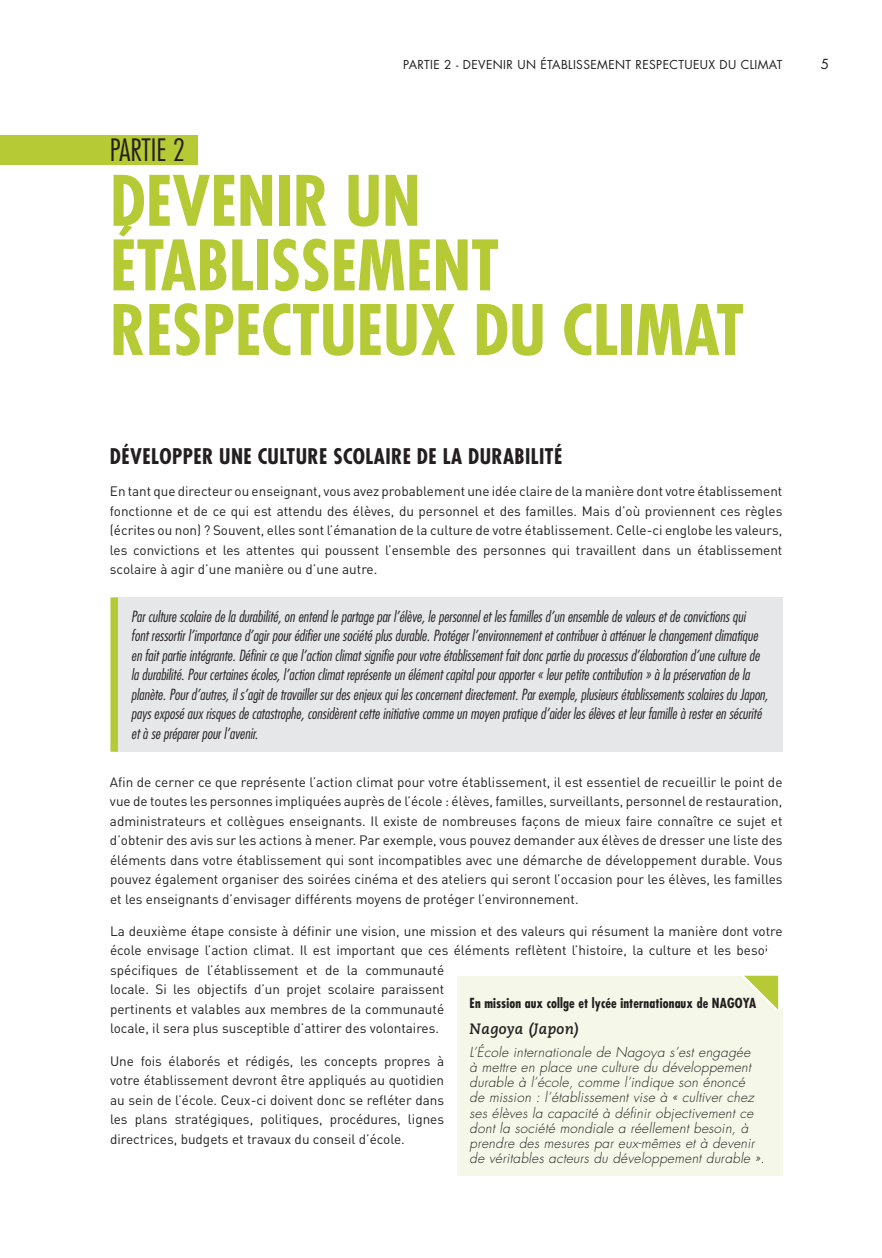
<style>
.page{position:relative;width:882px;height:1258px;background:#fff}
.page>*{position:absolute;margin:0;border:0;box-sizing:border-box;transform-origin:0 0}
.t1{font:700 condensed 67.5px/64.5px "Futura LT";color:#b5ca34}
.t2{font:300 condensed 30px "Futura LT";color:#231f20}
.t3{font:700 condensed 21px "Futura LT";letter-spacing:.02em;color:#231f20}
.t4{font:italic 300 condensed 15px/19.5px "Futura LT";color:#231f20}
.t5{font:15px "Caecilia Bold Italic Os F";letter-spacing:.02em;color:#231f20}
.t6{font:13.5px/19.5px "DIN";color:#231f20;text-align:justify}
.t7{font:italic 300 13.5px/15px "Futura Std";letter-spacing:.02em;color:#231f20}
.t8{font:700 condensed 13.5px "Futura Std";letter-spacing:.01em;color:#231f20}
.t9{font:13.5px "Futura Std";color:#231f20}
.t10{font:12px "Futura Std";letter-spacing:.03em;color:#231f20}
</style>
<div class="page">
<div style="left:0;top:135px;width:198px;height:30px;background:#b5ca34"></div>
<div style="left:114px;top:597px;width:668px;height:154px;background:#e6e7e9"></div>
<div style="left:110px;top:597px;width:8px;height:154px;background:#b5ca34"></div>
<div style="left:456px;top:975px;width:326px;height:200px;background:#f5f8e8"></div>
<svg style="left:741px;top:975px;width:42px;height:36px"></svg>
<p class="t10" style="left:403px;top:56px;width:380px">PARTIE 2 - DEVENIR UN ÉTABLISSEMENT RESPECTUEUX DU CLIMAT</p>
<p class="t9" style="left:820px;top:55px;width:10px">5</p>
<h2 class="t2" style="left:110px;top:132px;width:77px">PARTIE 2</h2>
<h1 class="t1" style="left:110px;top:169px;width:635px">DEVENIR UN<br>ÉTABLISSEMENT<br>RESPECTUEUX DU CLIMAT</h1>
<h3 class="t3" style="left:110px;top:443px;width:453px">DÉVELOPPER UNE CULTURE SCOLAIRE DE LA DURABILITÉ</h3>
<p class="t6" style="left:110px;top:481px;width:673px">En tant que directeur ou enseignant, vous avez probablement une idée claire de la manière dont votre établissement fonctionne et de ce qui est attendu des élèves, du personnel et des familles. Mais d’où proviennent ces règles (écrites ou non) ? Souvent, elles sont l’émanation de la culture de votre établissement. Celle-ci englobe les valeurs, les convictions et les attentes qui poussent l’ensemble des personnes qui travaillent dans un établissement scolaire à agir d’une manière ou d’une autre.</p>
<p class="t4" style="left:131px;top:606px;width:638px">Par culture scolaire de la durabilité, on entend le partage par l’élève, le personnel et les familles d’un ensemble de valeurs et de convictions qui<br>font ressortir l’importance d’agir pour édifier une société plus durable. Protéger l’environnement et contribuer à atténuer le changement climatique en fait partie intégrante. Définir ce que l’action climat signifie pour votre établissement fait donc partie du processus d’élaboration d’une culture de la durabilité. Pour certaines écoles, l’action climat représente un élément capital pour apporter « leur petite contribution » à la préservation de la planète. Pour d’autres, il s’agit de travailler sur des enjeux qui les concernent directement. Par exemple, plusieurs établissements scolaires du Japon, pays exposé aux risques de catastrophe, considèrent cette initiative comme un moyen pratique d’aider les élèves et leur famille à rester en sécurité et à se préparer pour l’avenir.</p>
<p class="t6" style="left:110px;top:771px;width:673px">Afin de cerner ce que représente l’action climat pour votre établissement, il est essentiel de recueillir le point de vue de toutes les personnes impliquées auprès de l’école : élèves, familles, surveillants, personnel de restauration, administrateurs et collègues enseignants. Il existe de nombreuses façons de mieux faire connaître ce sujet et d’obtenir des avis sur les actions à mener. Par exemple, vous pouvez demander aux élèves de dresser une liste des éléments dans votre établissement qui sont incompatibles avec une démarche de développement durable. Vous pouvez également organiser des soirées cinéma et des ateliers qui seront l’occasion pour les élèves, les familles et les enseignants d’envisager différents moyens de protéger l’environnement.</p>
<p class="t6" style="left:110px;top:920px;width:673px;text-align:left">La deuxième étape consiste à définir une vision, une mission et des valeurs qui résument la manière dont votre école envisage l’action climat. Il est important que ces éléments reflètent l’histoire, la culture et les besoins spécifiques de l’établissement et de la communauté<br>locale. Si les objectifs d’un projet scolaire paraissent<br>pertinents et valables aux membres de la communauté<br>locale, il sera plus susceptible d’attirer des volontaires.</p>
<p class="t6" style="left:110px;top:1050px;width:335px">Une fois élaborés et rédigés, les concepts propres à votre établissement devront être appliqués au quotidien au sein de l’école. Ceux-ci doivent donc se refléter dans les plans stratégiques, politiques, procédures, lignes directrices, budgets et travaux du conseil d’école.</p>
<p class="t8" style="left:469px;top:994px;width:288px">En mission aux collge et lycée internationaux de NAGOYA</p>
<p class="t5" style="left:469px;top:1019px;width:111px">Nagoya (Japon)</p>
<p class="t7" style="left:469px;top:1045px;width:296px">L’École internationale de Nagoya s’est engagée<br>à mettre en place une culture du développement durable à l’école, comme l’indique son énoncé<br>de mission : l’établissement vise à « cultiver chez ses élèves la capacité à définir objectivement ce dont la société mondiale a réellement besoin, à prendre des mesures par eux-mêmes et à devenir de véritables acteurs du développement durable ».</p>
</div>
